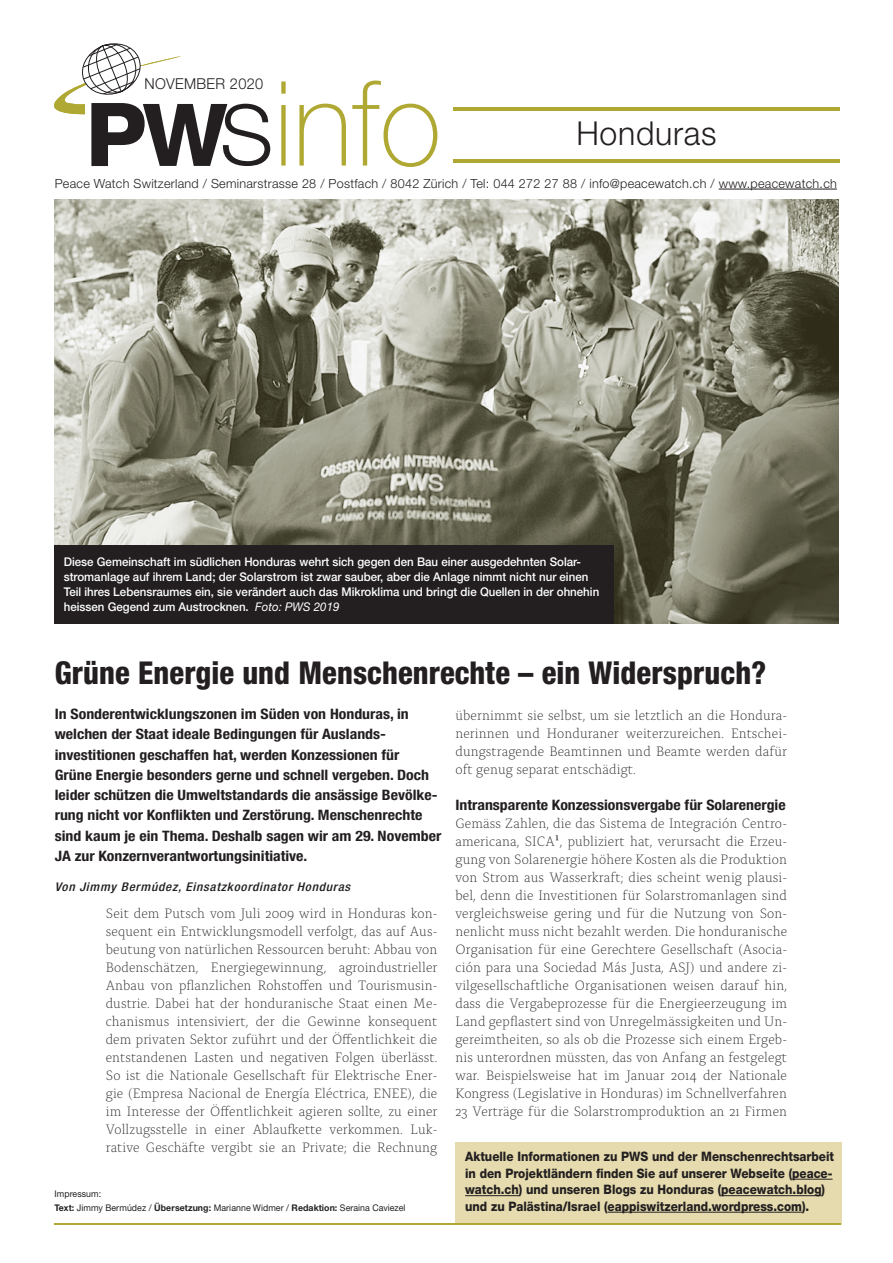
<style>
.page{position:relative;width:893px;height:1263px;background:#fff}
.page>*{position:absolute;margin:0;border:0;box-sizing:border-box;transform-origin:0 0}
.Mengensatz{font:300 33px "Helvetica Neue LT";letter-spacing:.02em;color:#231f20}
.Mengensatz-2{font:800 condensed 31.5px "Helvetica Neue LT";letter-spacing:.005em;color:#231f20}
.Mengensatz-3{font:300 15px "Helvetica Neue LT";letter-spacing:.02em;color:#231f20}
.Mengensatz-4{font:700 condensed 14.4px/20.2px "Helvetica Neue LT";color:#231f20;scale:1.1 1}
.Mengensatz-5{font:300 14.25px/18px "Alda OTCEV";letter-spacing:.005em;color:#231f20;text-align:justify;scale:.96 1}
.Mengensatz-6{font:800 13.05px/16.5px "Helvetica Neue LT";color:#231f20;scale:.9 1}
.Mengensatz-7{font:300 12.6px "Helvetica Neue LT";letter-spacing:.02em;color:#231f20}
.Mengensatz-8{font:500 12px/15px "Helvetica Neue LT";color:#fff;scale:.96 1}
.Mengensatz-9{font:italic 500 condensed 12px "Helvetica Neue LT";letter-spacing:.055em;color:#231f20;scale:1.1 1}
.t1{font:9.15px/13.5px "Helvetica Neue CE";letter-spacing:.005em;color:#231f20;scale:.96 1}
.s1{font-weight:400;font-style:italic}
.s2{font-family:"Minion Pro";font-weight:400}
.s3{font-weight:700}
</style>
<div class="page">
<img style="left:54px;top:200px;width:785px;height:424px">
<div style="left:455px;top:1142px;width:386px;height:83px;background:#e5dbae"></div>
<hr style="left:55px;top:1223px;width:786px;height:2px;background:#afa934">
<svg style="left:281px;top:81px;width:156px;height:86px"></svg>
<svg style="left:54px;top:43px;width:216px;height:123px"></svg>
<hr style="left:792px;top:1179px;width:41px;height:1px;background:#231f20">
<hr style="left:465px;top:1195px;width:54px;height:1px;background:#231f20">
<hr style="left:721px;top:1195px;width:100px;height:1px;background:#231f20">
<hr style="left:608px;top:1212px;width:194px;height:1px;background:#231f20">
<hr style="left:453px;top:160px;width:387px;height:3px;background:#afa934">
<hr style="left:453px;top:107px;width:387px;height:3px;background:#afa934">
<hr style="left:719px;top:189px;width:118px;height:1px;background:#231f20">
<div style="left:54px;top:545px;width:559px;height:79px;background:#231f20"></div>
<p class="Mengensatz-3" style="left:145px;top:75px;width:120px">NOVEMBER 2020</p>
<p class="Mengensatz" style="left:576px;top:113px;width:142px">Honduras</p>
<p class="Mengensatz-7" style="left:55px;top:176px;width:784px">Peace Watch Switzerland / Seminarstrasse 28 / Postfach / 8042 Zürich / Tel: 044 272 27 88 / info@peacewatch.ch / www.peacewatch.ch</p>
<p class="Mengensatz-8" style="left:64px;top:554px;width:559px">Diese Gemeinschaft im südlichen Honduras wehrt sich gegen den Bau einer ausgedehnten Solar&shy;stromanlage auf ihrem Land; der Solarstrom ist zwar sauber, aber die Anlage nimmt nicht nur einen Teil ihres Lebensraumes ein, sie verändert auch das Mikroklima und bringt die Quellen in der ohnehin heissen Gegend zum Austrocknen. <span class="s1">Foto: PWS 2019</span></p>
<p class="Mengensatz-2" style="left:55px;top:653px;width:713px">Grüne Energie und Menschenrechte – ein Widerspruch?</p>
<p class="Mengensatz-4" style="left:55px;top:704px;width:353px">In Sonderentwicklungszonen im Süden von Honduras, in welchen der Staat ideale Bedingungen für Auslands&shy;investitionen geschaffen hat, werden Konzessionen für<br>Grüne Energie besonders gerne und schnell vergeben. Doch leider schützen die Umweltstandards die ansässige Bevölke&shy;rung nicht vor Konflikten und Zerstörung. Menschenrechte sind kaum je ein Thema. Deshalb sagen wir am 29. November JA zur Konzernverantwortungsinitiative.</p>
<p class="Mengensatz-9" style="left:55px;top:880px;width:270px">Von Jimmy Bermúdez, Einsatzkoordinator Honduras</p>
<p class="Mengensatz-5" style="left:106px;top:903px;width:347px">Seit dem Putsch vom Juli 2009 wird in Honduras kon&shy;sequent ein Entwicklungsmodell verfolgt, das auf Aus&shy;beutung von natürlichen Ressourcen beruht: Abbau von Bodenschätzen, Energiegewinnung, agroindustrieller Anbau von pflanzlichen Rohstoffen und Tourismusin&shy;dustrie. Dabei hat der honduranische Staat einen Me&shy;chanismus intensiviert, der die Gewinne konsequent dem privaten Sektor zuführt und der Öffentlichkeit die entstandenen Lasten und negativen Folgen überlässt.<br>So ist die Nationale Gesellschaft für Elektrische Ener&shy;gie (Empresa Nacional de Energía Eléctrica, ENEE), die im Interesse der Öffentlichkeit agieren sollte, zu einer Vollzugsstelle in einer Ablaufkette verkommen. Luk&shy;rative Geschäfte vergibt sie an Private; die Rechnung</p>
<p class="Mengensatz-5" style="left:455px;top:705px;width:347px">übernimmt sie selbst, um sie letztlich an die Hondura&shy;nerinnen und Honduraner weiterzureichen. Entschei&shy;dungstragende Beamtinnen und Beamte werden dafür oft genug separat entschädigt.</p>
<p class="Mengensatz-4" style="left:455px;top:795px;width:302px">Intransparente Konzessionsvergabe für Solarenergie</p>
<p class="Mengensatz-5" style="left:455px;top:813px;width:347px">Gemäss Zahlen, die das Sistema de Integración Centro&shy;americana, SICA<span class="s2">1</span>, publiziert hat, verursacht die Erzeu&shy;gung von Solarenergie höhere Kosten als die Produktion von Strom aus Wasserkraft; dies scheint wenig plausi&shy;bel, denn die Investitionen für Solarstromanlagen sind vergleichsweise gering und für die Nutzung von Son&shy;nenlicht muss nicht bezahlt werden. Die honduranische Organisation für eine Gerechtere Gesellschaft (Asocia&shy;ción para una Sociedad Más Justa, ASJ) und andere zi&shy;vilgesellschaftliche Organisationen weisen darauf hin, dass die Vergabeprozesse für die Energieerzeugung im Land gepflastert sind von Unregelmässigkeiten und Un&shy;gereimtheiten, so als ob die Prozesse sich einem Ergeb&shy;nis unterordnen müssten, das von Anfang an festgelegt war. Beispielsweise hat im Januar 2014 der Nationale Kongress (Legislative in Honduras) im Schnellverfahren 23 Verträge für die Solarstromproduktion an 21 Firmen</p>
<p class="Mengensatz-6" style="left:465px;top:1148px;width:411px">Aktuelle Informationen zu PWS und der Menschenrechtsarbeit in den Projektländern finden Sie auf unserer Webseite (peace&shy;watch.ch) und unseren Blogs zu Honduras (peacewatch.blog) und zu Palästina/Israel (eappiswitzerland.wordpress.com).</p>
<p class="t1" style="left:55px;top:1187px;width:367px">Impressum:<br><span class="s3">Text:</span> Jimmy Bermúdez / <span class="s3">Übersetzung:</span> Marianne Widmer / <span class="s3">Redaktion:</span> Seraina Caviezel</p>
</div>
